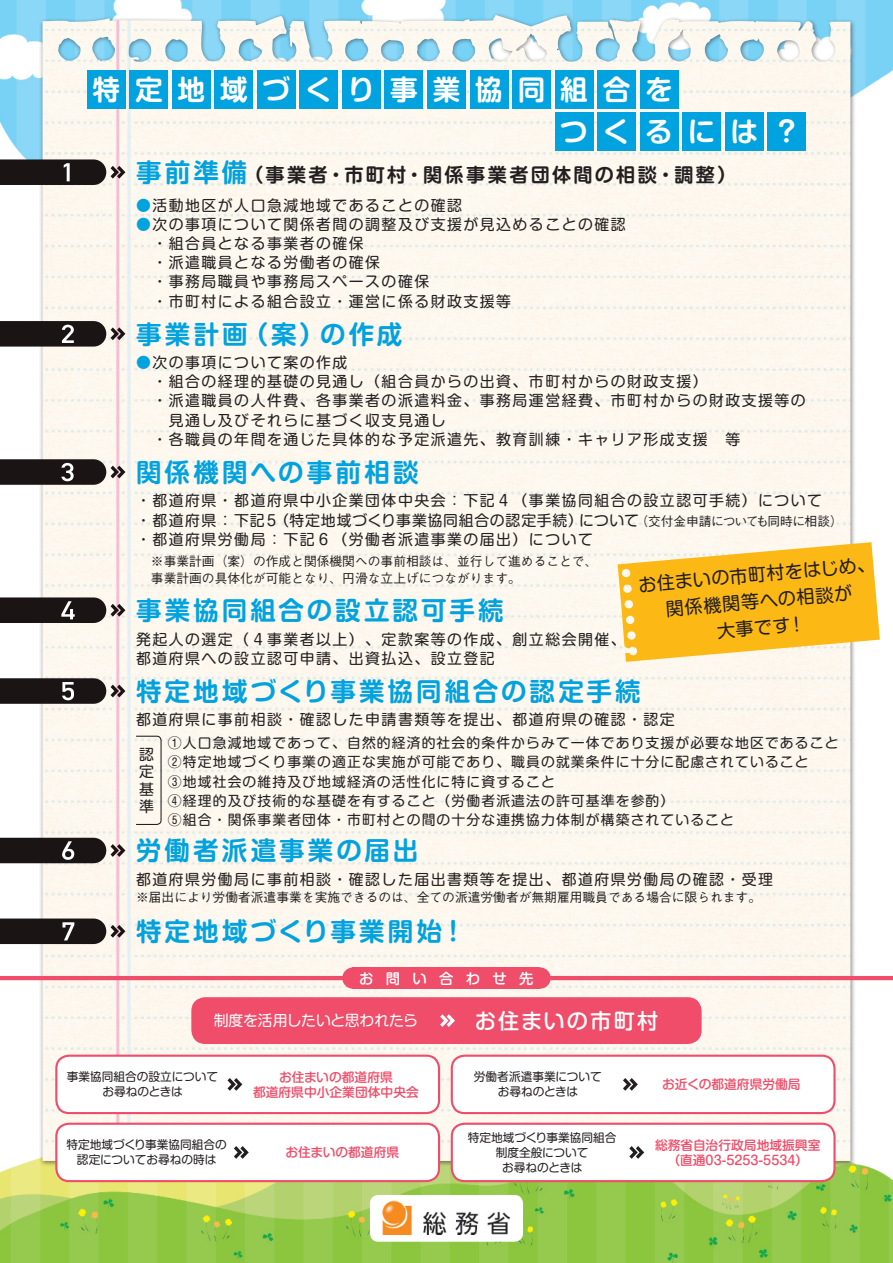
<style>
.page{position:relative;width:893px;height:1263px;background:#fff}
.page>*{position:absolute;margin:0;border:0;box-sizing:border-box;transform-origin:0 0}
.t1{font:700 27.6px/42.5px "Shin M Go Pr 6 N De";letter-spacing:.54em;color:#fff}
.t2{font:700 25.5px "Shin M Go Pr 6 N De";letter-spacing:.12em;color:#00a2df}
.t3{font:500 21.3px "Shin M Go Pr 6 N";letter-spacing:.1em;color:#fff}
.t4{font:700 19.2px "Shin M Go Pr 6 N De";letter-spacing:.12em;color:#231f20}
.t5{font:18px/26.5px "Shin M Go Pr 6 N";color:#231f20;text-align:center}
.t6{font:14.85px/19.2px "Shin M Go Pr 6 N";letter-spacing:.1em;color:#231f20}
.t7{font:14.85px "Shin M Go Pr 6 N";letter-spacing:-.02em;color:#fff}
.t8{font:500 14.4px "Shin M Go Pr 6 N";letter-spacing:.86em;color:#fff}
.t9{font:13.8px/19.4px "Shin M Go Pr 6 N";letter-spacing:.08em;color:#231f20}
.t10{font:500 12.75px/17px "Gothic BBB Pr 6 N";color:#231f20}
.t11{font:500 12.75px/14.9px "Shin M Go Pr 6 N";color:#ef4d69;text-align:center}
.t12{font:500 12.75px "Gothic BBB Pr 6 N";letter-spacing:-.04em;color:#231f20}
.t13{font:11.7px/14.9px "Shin M Go Pr 6 N";color:#231f20;text-align:center}
.s1{font-size:25.5px;color:#00a2df}
.s2{color:#00a2df}
</style>
<div class="page">
<img style="left:0;top:0;width:893px;height:159px">
<img style="left:0;top:944px;width:893px;height:319px">
<img style="left:43px;top:15px;width:807px;height:1146px">
<div style="left:370px;top:1195px;width:153px;height:47px;background:#fff;border-radius:9px"></div>
<img style="left:382px;top:1200px;width:129px;height:34px">
<div style="left:87px;top:70px;width:38px;height:38px;background:#00a2df"></div>
<div style="left:130px;top:70px;width:38px;height:38px;background:#00a2df"></div>
<div style="left:172px;top:70px;width:38px;height:38px;background:#00a2df"></div>
<div style="left:215px;top:70px;width:38px;height:38px;background:#00a2df"></div>
<div style="left:257px;top:70px;width:39px;height:38px;background:#00a2df"></div>
<div style="left:300px;top:70px;width:38px;height:38px;background:#00a2df"></div>
<div style="left:342px;top:70px;width:39px;height:38px;background:#00a2df"></div>
<div style="left:385px;top:70px;width:38px;height:38px;background:#00a2df"></div>
<div style="left:427px;top:70px;width:39px;height:38px;background:#00a2df"></div>
<div style="left:470px;top:70px;width:38px;height:38px;background:#00a2df"></div>
<div style="left:512px;top:70px;width:39px;height:38px;background:#00a2df"></div>
<div style="left:555px;top:70px;width:38px;height:38px;background:#00a2df"></div>
<div style="left:597px;top:70px;width:39px;height:38px;background:#00a2df"></div>
<div style="left:640px;top:70px;width:38px;height:38px;background:#00a2df"></div>
<div style="left:597px;top:112px;width:39px;height:39px;background:#00a2df"></div>
<div style="left:640px;top:112px;width:38px;height:39px;background:#00a2df"></div>
<div style="left:682px;top:112px;width:39px;height:39px;background:#00a2df"></div>
<div style="left:725px;top:112px;width:38px;height:39px;background:#00a2df"></div>
<div style="left:767px;top:112px;width:39px;height:39px;background:#00a2df"></div>
<div style="left:555px;top:112px;width:38px;height:39px;background:#00a2df"></div>
<hr style="left:0;top:976px;width:893px;height:4px;background:#ef4d69">
<div style="left:342px;top:967px;width:22px;height:22px;background:#ef4d69;border-radius:50%"></div>
<div style="left:529px;top:967px;width:22px;height:22px;background:#ef4d69;border-radius:50%"></div>
<div style="left:353px;top:967px;width:187px;height:22px;background:#ef4d69"></div>
<svg style="left:0;top:159px;width:125px;height:26px;background:#413b3b"></svg>
<svg style="left:0;top:321px;width:125px;height:26px;background:#443e3e"></svg>
<svg style="left:0;top:459px;width:125px;height:26px;background:#443e3e"></svg>
<svg style="left:0;top:597px;width:125px;height:26px;background:#443d3d"></svg>
<svg style="left:0;top:838px;width:125px;height:25px;background:#413a3a"></svg>
<svg style="left:0;top:918px;width:125px;height:26px;background:#443d3d"></svg>
<svg style="left:0;top:678px;width:125px;height:26px;background:#453f3f"></svg>
<svg style="left:135px;top:735px;width:27px;height:90px"></svg>
<div style="left:452px;top:1124px;width:382px;height:57px;background:#fff;border-radius:13px"></div>
<div style="left:451px;top:1123px;width:385px;height:59px;border:2px solid #ef4d69;border-radius:13px"></div>
<svg style="left:629px;top:1146px;width:15px;height:13px"></svg>
<div style="left:56px;top:1056px;width:383px;height:57px;background:#fff;border-radius:13px"></div>
<div style="left:55px;top:1054px;width:385px;height:60px;border:2px solid #ef4d69;border-radius:13px"></div>
<svg style="left:227px;top:1078px;width:15px;height:13px"></svg>
<div style="left:192px;top:998px;width:509px;height:45px;background:#ef4d69;border-radius:13px"></div>
<div style="left:191px;top:997px;width:511px;height:47px;border:2px solid #ef4d69;border-radius:13px"></div>
<svg style="left:440px;top:1014px;width:15px;height:13px"></svg>
<div style="left:56px;top:1124px;width:383px;height:57px;background:#fff;border-radius:13px"></div>
<div style="left:55px;top:1123px;width:385px;height:59px;border:2px solid #ef4d69;border-radius:13px"></div>
<svg style="left:234px;top:1146px;width:15px;height:13px"></svg>
<div style="left:452px;top:1056px;width:382px;height:57px;background:#fff;border-radius:13px"></div>
<div style="left:451px;top:1054px;width:385px;height:60px;border:2px solid #ef4d69;border-radius:13px"></div>
<svg style="left:623px;top:1078px;width:15px;height:13px"></svg>
<svg style="left:618px;top:542px;width:262px;height:120px;background:#fbc544"></svg>
<h1 class="t1" style="left:560px;top:67px;width:237px;text-indent:-468px">特定地域づくり事業協同組合を<br>つくるには ?</h1>
<p class="t4" style="left:136px;top:159px;width:602px"><span class="s1">事前準備</span>（事業者・市町村・関係事業者団体間の相談・調整）</p>
<p class="t6" style="left:136px;top:195px;width:327px"><span class="s2">●</span>活動地区が人口急減地域であることの確認</p>
<p class="t6" style="left:136px;top:214px;width:491px"><span class="s2">●</span>次の事項について関係者間の調整及び支援が見込めることの確認　・組合員となる事業者の確保<br>　・派遣職員となる労働者の確保<br>　・事務局職員や事務局スペースの確保<br>　・市町村による組合設立・運営に係る財政支援等</p>
<h2 class="t2" style="left:136px;top:313px;width:268px">事業計画（案）の作成</h2>
<p class="t6" style="left:136px;top:352px;width:671px"><span class="s2">●</span>次の事項について案の作成<br>　・組合の経理的基礎の見通し（組合員からの出資、市町村からの財政支援）<br>　・派遣職員の人件費、各事業者の派遣料金、事務局運営経費、市町村からの財政支援等の　　見通し及びそれらに基づく収支見通し<br>　・各職員の年間を通じた具体的な予定派遣先、教育訓練・キャリア形成支援　等</p>
<h2 class="t2" style="left:136px;top:451px;width:284px">関係機関への事前相談</h2>
<p class="t6" style="left:136px;top:490px;width:688px">・都道府県・都道府県中小企業団体中央会：下記４（事業協同組合の設立認可手続）について・都道府県：下記５（特定地域づくり事業協同組合の認定手続）について<br>・都道府県労働局：下記６（労働者派遣事業の届出）について</p>
<p class="t12" style="left:635px;top:511px;width:209px">（交付金申請についても同時に相談）</p>
<p class="t10" style="left:151px;top:552px;width:448px">※事業計画（案）の作成と関係機関への事前相談は、並行して進めることで、事業計画の具体化が可能となり、円滑な立上げにつながります。</p>
<h2 class="t2" style="left:136px;top:589px;width:369px">事業協同組合の設立認可手続</h2>
<p class="t6" style="left:136px;top:629px;width:491px">発起人の選定（４事業者以上）、定款案等の作成、創立総会開催、都道府県への設立認可申請、出資払込、設立登記</p>
<p class="t5" style="left:637px;top:571px;width:239px;rotate:-5deg">お住まいの市町村をはじめ、関係機関等への相談が<br>大事です！</p>
<h2 class="t2" style="left:136px;top:670px;width:506px">特定地域づくり事業協同組合の認定手続</h2>
<p class="t6" style="left:136px;top:709px;width:540px">都道府県に事前相談・確認した申請書類等を提出、都道府県の確認・認定</p>
<p class="t9" style="left:168px;top:732px;width:672px">①人口急減地域であって、自然的経済的社会的条件からみて一体であり支援が必要な地区であること②特定地域づくり事業の適正な実施が可能であり、職員の就業条件に十分に配慮されていること<br>③地域社会の維持及び地域経済の活性化に特に資すること<br>④経理的及び技術的な基礎を有すること（労働者派遣法の許可基準を参酌）<br>⑤組合・関係事業者団体・市町村との間の十分な連携協力体制が構築されていること</p>
<p class="t6" style="left:139px;top:745px;width:16px;line-height:17.1px;text-align:justify">認定基準</p>
<h2 class="t2" style="left:136px;top:829px;width:284px">労働者派遣事業の届出</h2>
<p class="t6" style="left:136px;top:869px;width:638px">都道府県労働局に事前相談・確認した届出書類等を提出、都道府県労働局の確認・受理</p>
<p class="t10" style="left:136px;top:888px;width:627px">※届出により労働者派遣事業を実施できるのは、全ての派遣労働者が無期雇用職員である場合に限られます。</p>
<h2 class="t2" style="left:136px;top:910px;width:331px">特定地域づくり事業開始！</h2>
<p class="t8" style="left:359px;top:966px;width:176px">お問い合わせ先</p>
<p class="t7" style="left:214px;top:1009px;width:206px">制度を活用したいと思われたら</p>
<h3 class="t3" style="left:475px;top:1003px;width:185px">お住まいの市町村</h3>
<p class="t13" style="left:67px;top:1069px;width:153px">事業協同組合の設立についてお尋ねのときは</p>
<p class="t13" style="left:66px;top:1137px;width:162px">特定地域づくり事業協同組合の認定についてお尋ねの時は</p>
<p class="t11" style="left:253px;top:1069px;width:167px">お住まいの都道府県<br>都道府県中小企業団体中央会</p>
<p class="t11" style="left:285px;top:1144px;width:115px">お住まいの都道府県</p>
<p class="t13" style="left:474px;top:1069px;width:129px">労働者派遣事業についてお尋ねのときは</p>
<p class="t13" style="left:468px;top:1129px;width:150px">特定地域づくり事業協同組合制度全般について<br>お尋ねのときは</p>
<p class="t11" style="left:662px;top:1076px;width:140px">お近くの都道府県労働局</p>
<p class="t11" style="left:655px;top:1137px;width:167px">総務省自治行政局地域振興室（直通03-5253-5534）</p>
</div>
